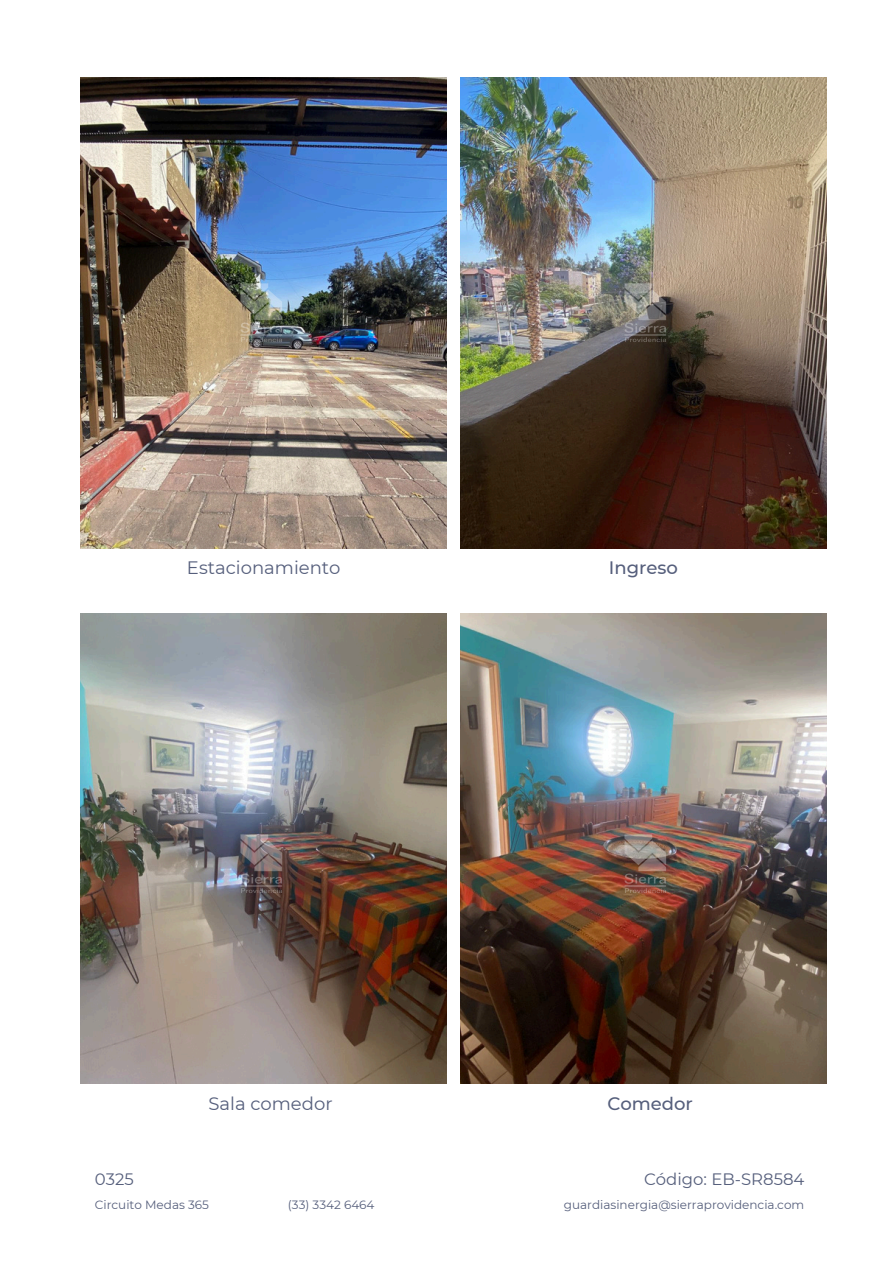
<style>
.page{position:relative;width:894px;height:1264px;background:#fff}
.page>*{position:absolute;margin:0;border:0;box-sizing:border-box;transform-origin:0 0}
.t1{font:18px "Montserrat";color:#565f7c}
.t2{font:500 18px "Montserrat";color:#565f7c}
.t3{font:16.5px "Montserrat";color:#565f7c}
.t4{font:12px "Montserrat";color:#565f7c}
</style>
<div class="page">
<img style="left:81px;top:78px;width:365px;height:470px">
<img style="left:460px;top:78px;width:366px;height:470px">
<img style="left:81px;top:613px;width:365px;height:470px">
<img style="left:460px;top:613px;width:366px;height:470px">
<img style="left:232px;top:827px;width:54px;height:72px">
<img style="left:616px;top:827px;width:54px;height:72px">
<img style="left:232px;top:277px;width:54px;height:72px">
<img style="left:616px;top:277px;width:54px;height:72px">
<p class="t1" style="left:187px;top:556px;width:155px">Estacionamiento</p>
<p class="t2" style="left:608px;top:556px;width:71px">Ingreso</p>
<h2 class="t1" style="left:208px;top:1092px;width:125px">Sala comedor</h2>
<p class="t2" style="left:607px;top:1092px;width:87px">Comedor</p>
<h1 class="t3" style="left:95px;top:1169px;width:40px">0325</h1>
<p class="t3" style="left:643px;top:1169px;width:162px">Código: EB-SR8584</p>
<p class="t4" style="left:95px;top:1197px;width:116px">Circuito Medas 365</p>
<p class="t4" style="left:288px;top:1197px;width:88px">(33) 3342 6464</p>
<h2 class="t4" style="left:563px;top:1197px;width:242px">guardiasinergia@sierraprovidencia.com</h2>
</div>
